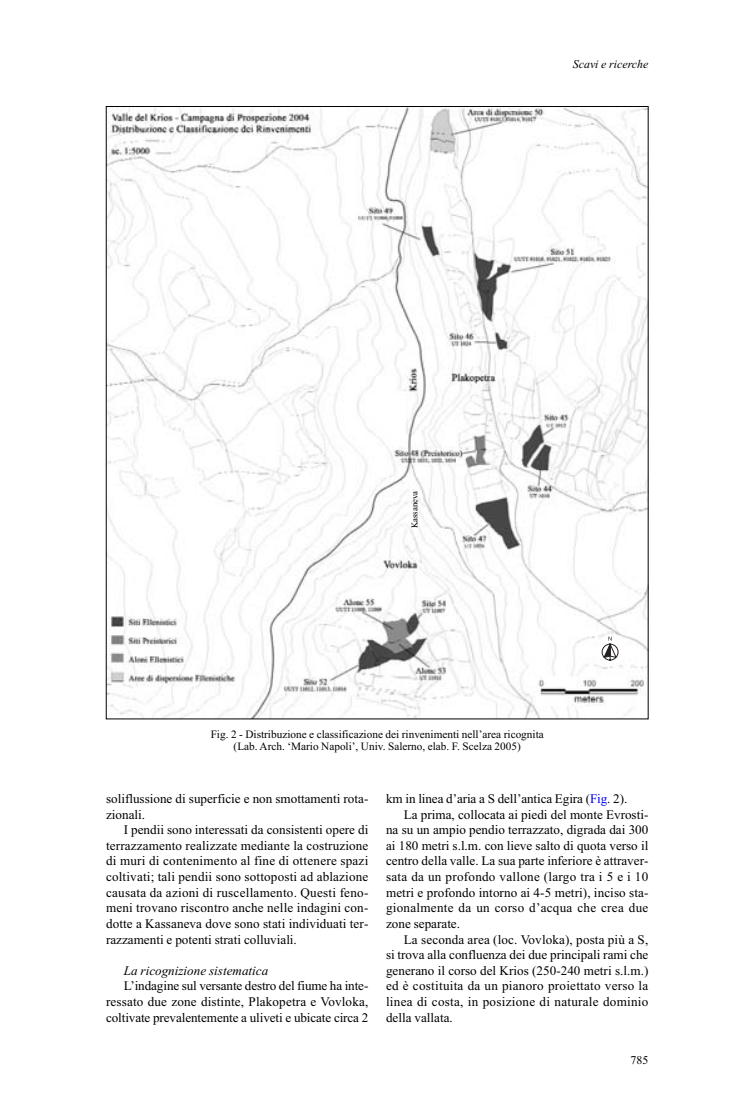
<style>
.page{position:relative;width:754px;height:1109px;background:#fff}
.page>*{position:absolute;margin:0;border:0;box-sizing:border-box;transform-origin:0 0}
.t1{font:13.12px/15.6px "Times New Roman";color:#000;text-align:justify}
.t2{font:13.12px "Times New Roman";letter-spacing:.02em;color:#000}
.t3{font:italic 13.12px "Times New Roman";color:#000}
.t4{font:italic 11.88px "Times New Roman";color:#000}
.t5{font:11.88px "Times New Roman";color:#000}
.t6{font:11.25px/12.5px "Times New Roman";color:#000;text-align:center}
.t7{font:8.75px "Times New Roman";color:#000}
.s1{color:#00f}
</style>
<div class="page">
<img style="left:108px;top:108px;width:538px;height:609px">
<svg style="left:602px;top:636px;width:16px;height:25px"></svg>
<p class="t4" style="left:573px;top:60px;width:77px">Scavi e ricerche</p>
<p class="t7" style="left:411px;top:528px;width:39px;rotate:-90deg">Kassaneva</p>
<p class="t6" style="left:211px;top:728px;width:335px">Fig. 2 - Distribuzione e classificazione dei rinvenimenti nell’area ricognita (Lab. Arch. ‘Mario Napoli’, Univ. Salerno, elab. F. Scelza 2005)</p>
<p class="t1" style="left:106px;top:792px;width:264px">soliflussione di superficie e non smottamenti rota&shy;zionali.</p>
<p class="t1" style="left:106px;top:823px;width:264px;text-indent:18px">I pendii sono interessati da consistenti opere di terrazzamento realizzate mediante la costruzione di muri di contenimento al fine di ottenere spazi coltivati; tali pendii sono sottoposti ad ablazione causata da azioni di ruscellamento. Questi feno&shy;meni trovano riscontro anche nelle indagini con&shy;dotte a Kassaneva dove sono stati individuati ter&shy;razzamenti e potenti strati colluviali.</p>
<p class="t3" style="left:124px;top:966px;width:146px">La ricognizione sistematica</p>
<p class="t1" style="left:106px;top:979px;width:264px;text-indent:18px">L’indagine sul versante destro del fiume ha inte&shy;ressato due zone distinte, Plakopetra e Vovloka, coltivate prevalentemente a uliveti e ubicate circa 2</p>
<p class="t1" style="left:386px;top:792px;width:243px">km in linea d’aria a S dell’antica Egira (<span class="s1">Fig</span>. 2).</p>
<p class="t1" style="left:404px;top:807px;width:246px">La prima, collocata ai piedi del monte Evrosti-</p>
<p class="t1" style="left:386px;top:823px;width:264px">na su un ampio pendio terrazzato, digrada dai 300</p>
<p class="t1" style="left:386px;top:839px;width:264px">ai 180 metri s.l.m. con lieve salto di quota verso il</p>
<p class="t1" style="left:386px;top:854px;width:264px">centro della valle. La sua parte inferiore è attraver-</p>
<p class="t2" style="left:386px;top:872px;width:264px">sata da un profondo vallone (largo tra i 5 e i 10</p>
<p class="t1" style="left:386px;top:886px;width:264px">metri e profondo intorno ai 4-5 metri), inciso sta-</p>
<p class="t2" style="left:386px;top:903px;width:264px">gionalmente da un corso d’acqua che crea due</p>
<p class="t1" style="left:386px;top:917px;width:76px">zone separate.</p>
<p class="t1" style="left:404px;top:932px;width:246px">La seconda area (loc. Vovloka), posta più a S,</p>
<p class="t1" style="left:386px;top:948px;width:264px">si trova alla confluenza dei due principali rami che</p>
<p class="t1" style="left:386px;top:964px;width:264px">generano il corso del Krios (250-240 metri s.l.m.)</p>
<p class="t2" style="left:386px;top:981px;width:264px">ed è costituita da un pianoro proiettato verso la</p>
<p class="t2" style="left:386px;top:997px;width:264px">linea di costa, in posizione di naturale dominio</p>
<p class="t1" style="left:386px;top:1011px;width:68px">della vallata.</p>
<p class="t5" style="left:630px;top:1056px;width:19px">785</p>
</div>
